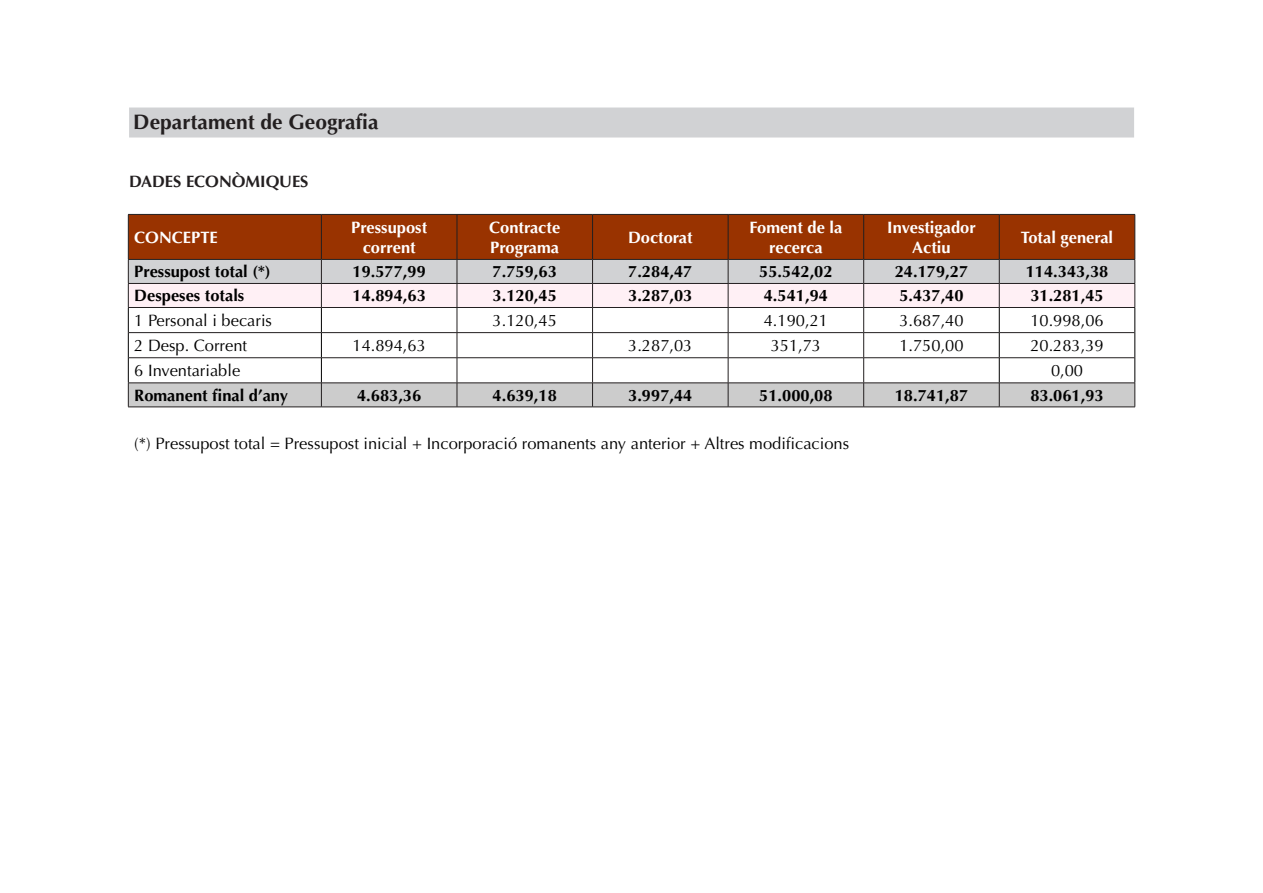
<style>
.page{position:relative;width:1263px;height:893px;background:#fff}
.page>*{position:absolute;margin:0;border:0;box-sizing:border-box;transform-origin:0 0}
.Títol_centre__destac{font:700 21px "Optima";color:#231f20}
.t1{font:16.5px "Optima";color:#000}
.t2{font:700 16.5px "Optima";color:#000}
.t3{font:700 16.5px/19.8px "Optima";color:#fff;text-align:center}
.Apartat_1_1{font:700 16.5px "Optima";color:#231f20}
</style>
<div class="page">
<div style="left:129px;top:215px;width:1005px;height:44px;background:#930"></div>
<hr style="left:128px;top:214px;width:193px;height:1px;background:#231f20">
<hr style="left:128px;top:215px;width:1px;height:44px;background:#231f20">
<hr style="left:321px;top:214px;width:136px;height:1px;background:#231f20">
<hr style="left:321px;top:215px;width:1px;height:44px;background:#231f20">
<hr style="left:457px;top:214px;width:135px;height:1px;background:#231f20">
<hr style="left:457px;top:215px;width:1px;height:44px;background:#231f20">
<hr style="left:592px;top:214px;width:136px;height:1px;background:#231f20">
<hr style="left:592px;top:215px;width:1px;height:44px;background:#231f20">
<hr style="left:728px;top:214px;width:136px;height:1px;background:#231f20">
<hr style="left:728px;top:215px;width:1px;height:44px;background:#231f20">
<hr style="left:864px;top:214px;width:135px;height:1px;background:#231f20">
<hr style="left:863px;top:215px;width:1px;height:44px;background:#231f20">
<hr style="left:999px;top:214px;width:136px;height:1px;background:#231f20">
<hr style="left:999px;top:215px;width:1px;height:44px;background:#231f20">
<hr style="left:1134px;top:215px;width:1px;height:44px;background:#231f20">
<hr style="left:128px;top:407px;width:193px;height:1px;background:#231f20">
<hr style="left:321px;top:407px;width:136px;height:1px;background:#231f20">
<hr style="left:457px;top:407px;width:135px;height:1px;background:#231f20">
<hr style="left:592px;top:407px;width:136px;height:1px;background:#231f20">
<hr style="left:728px;top:407px;width:136px;height:1px;background:#231f20">
<hr style="left:864px;top:407px;width:135px;height:1px;background:#231f20">
<svg style="left:128px;top:259px;width:1007px;height:148px"></svg>
<hr style="left:999px;top:407px;width:136px;height:1px;background:#231f20">
<div style="left:129px;top:108px;width:1005px;height:30px;background:#d1d2d4"></div>
<p class="Títol_centre__destac" style="left:133px;top:109px;width:247px">Departament de Geografia</p>
<p class="Apartat_1_1" style="left:129px;top:172px;width:181px">DADES ECONÒMIQUES</p>
<p class="t3" style="left:134px;top:228px;width:85px">CONCEPTE</p>
<p class="t3" style="left:351px;top:218px;width:77px">Pressupost</p>
<p class="t3" style="left:363px;top:238px;width:54px">corrent</p>
<p class="t3" style="left:489px;top:218px;width:73px">Contracte</p>
<p class="t3" style="left:490px;top:238px;width:70px">Programa</p>
<p class="t3" style="left:628px;top:228px;width:66px">Doctorat</p>
<p class="t3" style="left:749px;top:218px;width:95px">Foment de la recerca</p>
<p class="t3" style="left:887px;top:218px;width:90px">Investigador<br>Actiu</p>
<p class="t3" style="left:1021px;top:228px;width:94px">Total general</p>
<p class="t2" style="left:134px;top:262px;width:138px">Pressupost total (*)</p>
<p class="t2" style="left:352px;top:262px;width:75px">19.577,99</p>
<p class="t2" style="left:493px;top:262px;width:66px">7.759,63</p>
<p class="t2" style="left:628px;top:262px;width:66px">7.284,47</p>
<p class="t2" style="left:759px;top:262px;width:75px">55.542,02</p>
<p class="t2" style="left:895px;top:262px;width:75px">24.179,27</p>
<p class="t2" style="left:1026px;top:262px;width:84px">114.343,38</p>
<p class="t2" style="left:134px;top:286px;width:112px">Despeses totals</p>
<p class="t2" style="left:352px;top:286px;width:75px">14.894,63</p>
<p class="t2" style="left:493px;top:286px;width:66px">3.120,45</p>
<p class="t2" style="left:628px;top:286px;width:66px">3.287,03</p>
<p class="t2" style="left:764px;top:286px;width:66px">4.541,94</p>
<p class="t2" style="left:899px;top:286px;width:66px">5.437,40</p>
<p class="t2" style="left:1030px;top:286px;width:75px">31.281,45</p>
<p class="t1" style="left:134px;top:311px;width:139px">1 Personal i becaris</p>
<p class="t1" style="left:493px;top:311px;width:66px">3.120,45</p>
<p class="t1" style="left:764px;top:311px;width:66px">4.190,21</p>
<p class="t1" style="left:899px;top:311px;width:66px">3.687,40</p>
<p class="t1" style="left:1030px;top:311px;width:75px">10.998,06</p>
<p class="t1" style="left:134px;top:336px;width:114px">2 Desp. Corrent</p>
<p class="t1" style="left:352px;top:336px;width:75px">14.894,63</p>
<p class="t1" style="left:628px;top:336px;width:66px">3.287,03</p>
<p class="t1" style="left:771px;top:336px;width:52px">351,73</p>
<p class="t1" style="left:899px;top:336px;width:66px">1.750,00</p>
<p class="t1" style="left:1030px;top:336px;width:75px">20.283,39</p>
<p class="t1" style="left:134px;top:361px;width:107px">6 Inventariable</p>
<p class="t1" style="left:1051px;top:361px;width:34px">0,00</p>
<p class="t2" style="left:134px;top:386px;width:155px">Romanent final d’any</p>
<p class="t2" style="left:357px;top:386px;width:66px">4.683,36</p>
<p class="t2" style="left:493px;top:386px;width:66px">4.639,18</p>
<p class="t2" style="left:628px;top:386px;width:66px">3.997,44</p>
<p class="t2" style="left:759px;top:386px;width:75px">51.000,08</p>
<p class="t2" style="left:895px;top:386px;width:75px">18.741,87</p>
<p class="t2" style="left:1030px;top:386px;width:75px">83.061,93</p>
<p class="t1" style="left:134px;top:434px;width:716px">(*) Pressupost total = Pressupost inicial + Incorporació romanents any anterior + Altres modificacions</p>
</div>
